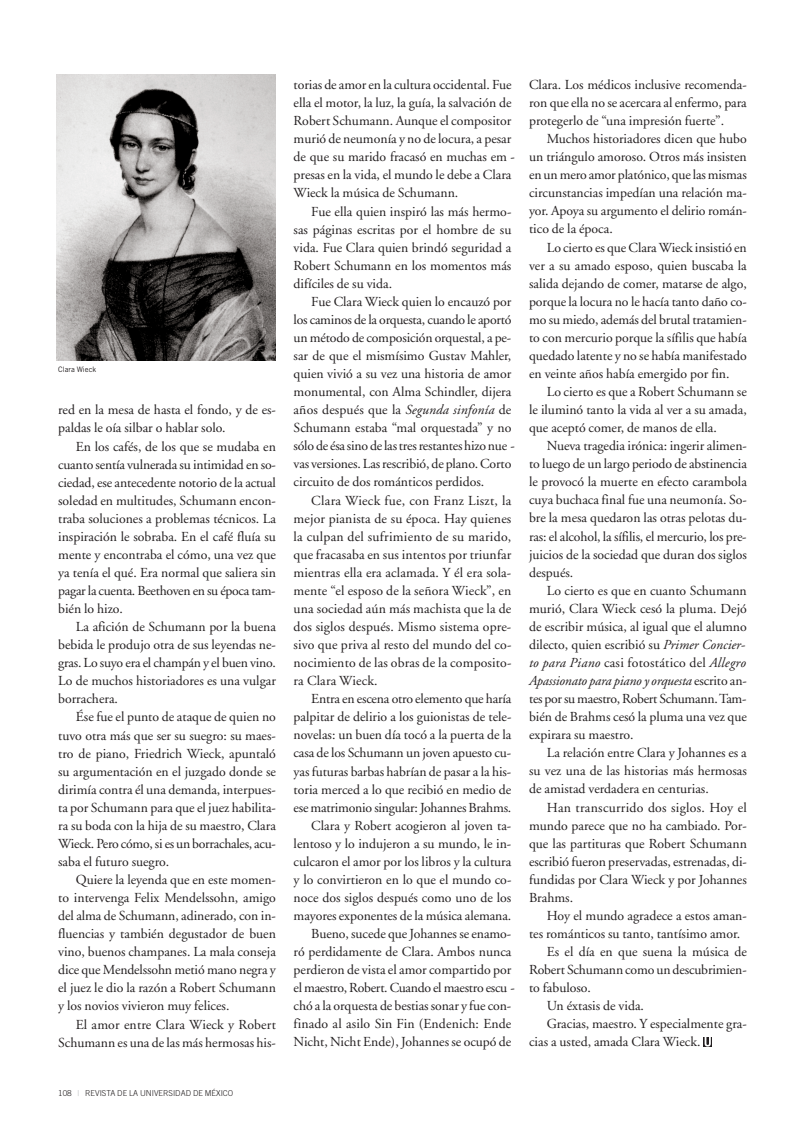
<style>
.page{position:relative;width:805px;height:1142px;background:#fff}
.page>*{position:absolute;margin:0;border:0;box-sizing:border-box;transform-origin:0 0}
.t1{font:13.75px/18px "Adobe Garamond";color:#231f20;text-align:justify}
.t2{font:300 8.12px "Trade Gothic";color:#231f20}
.t3{font:7.5px "Trade Gothic";color:#231f20}
.s1{font-weight:400;color:#bcbdc0}
.s2{font-style:italic}
</style>
<div class="page">
<img style="left:57px;top:75px;width:218px;height:285px">
<div style="left:703px;top:1036px;width:9px;height:10px;background:#231f20"></div>
<svg style="left:704px;top:1036px;width:7px;height:10px"></svg>
<p class="t3" style="left:58px;top:366px;width:40px">Clara Wieck</p>
<p class="t1" style="left:58px;top:402px;width:219px">red en la mesa de hasta el fondo, y de es - paldas le oía silbar o hablar solo.</p>
<p class="t1" style="left:58px;top:438px;width:219px;text-indent:18px">En los cafés, de los que se mudaba en cuanto sentía vulnerada su intimidad en so - ciedad, ese antecedente notorio de la actual soledad en multitudes, Schumann encon&shy;traba soluciones a problemas técnicos. La inspiración le sobraba. En el café fluía su mente y encontraba el cómo, una vez que ya tenía el qué. Era normal que saliera sin pagar la cuenta. Beethoven en su época tam - bién lo hizo.</p>
<p class="t1" style="left:58px;top:619px;width:219px;text-indent:18px">La afición de Schumann por la buena bebida le produjo otra de sus leyendas ne - gras. Lo suyo era el champán y el buen vino.<br>Lo de muchos historiadores es una vulgar borrachera.</p>
<p class="t1" style="left:58px;top:709px;width:219px;text-indent:18px">Ése fue el punto de ataque de quien no tuvo otra más que ser su suegro: su maes&shy;tro de piano, Friedrich Wieck, apuntaló su argumentación en el juzgado donde se dirimía contra él una demanda, interpues&shy;ta por Schumann para que el juez habilita&shy;ra su boda con la hija de su maestro, Clara Wieck. Pero cómo, si es un borrachales, acu - saba el futuro suegro.</p>
<p class="t1" style="left:58px;top:871px;width:219px;text-indent:18px">Quiere la leyenda que en este momen&shy;to intervenga Felix Mendelssohn, amigo del alma de Schumann, adinerado, con in - fluencias y también degustador de buen vino, buenos champanes. La mala conseja dice que Mendelssohn metió mano negra y el juez le dio la razón a Robert Schumann y los novios vivieron muy felices.</p>
<p class="t1" style="left:58px;top:1016px;width:219px;text-align:right">El amor entre Clara Wieck y Robert<br>Schumann es una de las más hermosas his-</p>
<p class="t2" style="left:58px;top:1089px;width:177px">108 <span class="s1">|</span> REVISTA DE LA UNIVERSIDAD DE MÉXICO</p>
<p class="t1" style="left:294px;top:77px;width:223px;text-align:left">torias de amor en la cultura occidental. Fue ella el motor, la luz, la guía, la salvación de Robert Schumann. Aunque el compositor murió de neumonía y no de locura, a pesar de que su marido fracasó en muchas em - presas en la vida, el mundo le debe a Clara Wieck la música de Schumann.</p>
<p class="t1" style="left:294px;top:203px;width:219px;text-indent:18px">Fue ella quien inspiró las más hermo&shy;sas páginas escritas por el hombre de su vida. Fue Clara quien brindó seguridad a Robert Schumann en los momentos más difíciles de su vida.</p>
<p class="t1" style="left:294px;top:294px;width:223px;text-align:left;text-indent:18px">Fue Clara Wieck quien lo encauzó por los caminos de la orquesta, cuando le aportó un método de composición orquestal, a pe - sar de que el mismísimo Gustav Mahler, quien vivió a su vez una historia de amor monumental, con Alma Schindler, dijera años después que la <span class="s2">Segunda sinfonía</span> de Schumann estaba “mal orquestada” y no sólo de ésa sino de las tres restantes hizo nue - vas versiones. Las rescribió, de plano. Corto circuito de dos románticos perdidos.</p>
<p class="t1" style="left:294px;top:492px;width:219px;text-indent:18px">Clara Wieck fue, con Franz Liszt, la me jor pianista de su época. Hay quienes la culpan del sufrimiento de su marido, que fracasaba en sus intentos por triunfar mientras ella era aclamada. Y él era sola&shy;mente “el esposo de la señora Wieck”, en una so ciedad aún más machista que la de dos si glos después. Mismo sistema opre&shy;sivo que priva al resto del mundo del co - nocimiento de las obras de la composito&shy;ra Clara Wieck.</p>
<p class="t1" style="left:294px;top:691px;width:223px;text-align:right">Entra en escena otro elemento que haría palpitar de delirio a los guionistas de tele&shy;novelas: un buen día tocó a la puerta de la casa de los Schumann un joven apuesto cu - yas futuras barbas habrían de pasar a la his - toria merced a lo que recibió en medio de ese matrimonio singular: Johannes Brahms.<br>Clara y Robert acogieron al joven ta - lentoso y lo indujeron a su mundo, le in - culcaron el amor por los libros y la cultura y lo convirtieron en lo que el mundo co - noce dos siglos después como uno de los mayores exponentes de la música alemana.<br>Bueno, sucede que Johannes se enamo -<br>ró perdidamente de Clara. Ambos nunca per dieron de vista el amor compartido por el maestro, Robert. Cuando el maestro escu - chó a la orquesta de bestias sonar y fue con - finado al asilo Sin Fin (Endenich: Ende Nicht, Nicht Ende), Johannes se ocupó de</p>
<p class="t1" style="left:529px;top:77px;width:219px">Clara. Los médicos inclusive recomenda&shy;ron que ella no se acercara al enfermo, para protegerlo de “una impresión fuerte”.</p>
<p class="t1" style="left:529px;top:131px;width:219px;text-indent:18px">Muchos historiadores dicen que hubo un triángulo amoroso. Otros más insisten en un mero amor platónico, que las mismas circunstancias impedían una relación ma - yor. Apoya su argumento el delirio ro mán - tico de la época.</p>
<p class="t1" style="left:529px;top:239px;width:219px;text-indent:18px">Lo cierto es que Clara Wieck insistió en ver a su amado esposo, quien buscaba la salida dejando de comer, matarse de algo, porque la locura no le hacía tanto daño co - mo su miedo, además del brutal tratamien - to con mercurio porque la sífilis que había quedado latente y no se había manifestado en veinte años había emergido por fin.</p>
<p class="t1" style="left:529px;top:384px;width:219px;text-indent:18px">Lo cierto es que a Robert Schumann se le iluminó tanto la vida al ver a su amada, que aceptó comer, de manos de ella.</p>
<p class="t1" style="left:529px;top:438px;width:219px;text-indent:18px">Nueva tragedia irónica: ingerir alimen - to luego de un largo periodo de abstinencia le provocó la muerte en efecto carambola cuya buchaca final fue una neumonía. So - bre la mesa quedaron las otras pelotas du - ras: el alcohol, la sífilis, el mercurio, los pre - juicios de la sociedad que duran dos siglos después.</p>
<p class="t1" style="left:529px;top:582px;width:219px;text-align:left;text-indent:18px">Lo cierto es que en cuanto Schumann murió, Clara Wieck cesó la pluma. Dejó de escribir música, al igual que el alumno dilecto, quien escribió su <span class="s2">Primer Concier&shy;to para Piano</span> casi fotostático del <span class="s2">Allegro Apassionato para piano y orquesta</span> escrito an - tes por su maestro, Robert Schumann. Tam - bién de Brahms cesó la pluma una vez que expirara su maestro.</p>
<p class="t1" style="left:529px;top:745px;width:219px;text-indent:18px">La relación entre Clara y Johannes es a su vez una de las historias más hermosas de amistad verdadera en centurias.</p>
<p class="t1" style="left:529px;top:799px;width:219px;text-indent:18px">Han transcurrido dos siglos. Hoy el mun do parece que no ha cambiado. Por&shy;que las partituras que Robert Schumann escribió fueron preservadas, estrenadas, di - fundidas por Clara Wieck y por Johannes Brahms.</p>
<p class="t1" style="left:547px;top:907px;width:201px">Hoy el mundo agradece a estos aman-</p>
<p class="t1" style="left:529px;top:925px;width:213px">tes románticos su tanto, tantísimo amor.</p>
<p class="t1" style="left:547px;top:943px;width:201px">Es el día en que suena la música de</p>
<p class="t1" style="left:529px;top:961px;width:219px">Robert Schumann como un descubrimien -</p>
<p class="t1" style="left:529px;top:979px;width:63px">to fabuloso.</p>
<p class="t1" style="left:547px;top:997px;width:99px">Un éxtasis de vida.</p>
<p class="t1" style="left:547px;top:1016px;width:202px">Gracias, maestro. Y especialmente gra-</p>
<p class="t1" style="left:529px;top:1034px;width:173px">cias a usted, amada Clara Wieck.</p>
</div>
